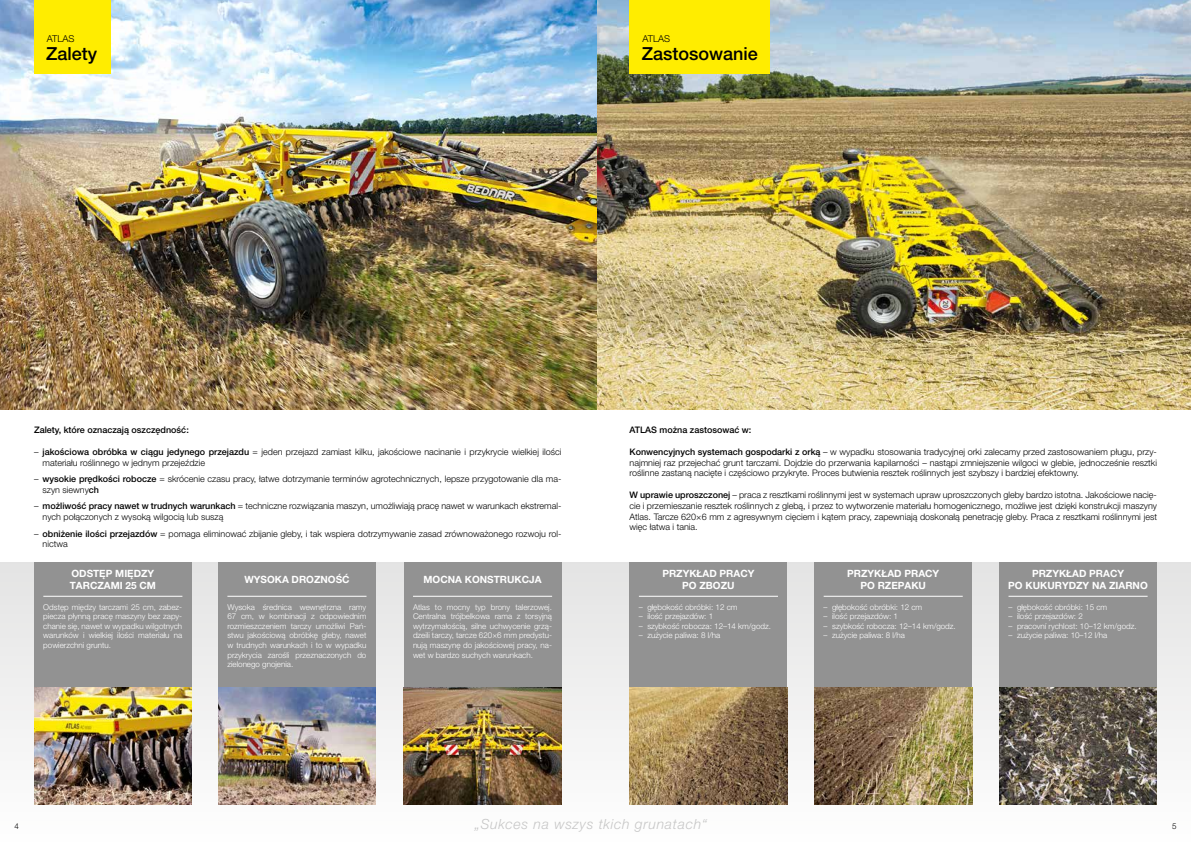
<style>
.page{position:relative;width:1191px;height:842px;background:#fff}
.page>*{position:absolute;margin:0;border:0;box-sizing:border-box;transform-origin:0 0}
.t1{font:500 18px "Helvetica Neue LT Pro";color:#000}
.t2{font:italic 300 14px "Helvetica Neue LT Pro";letter-spacing:.05em;color:#c6c6c6}
.t3{font:700 10px/12px "Helvetica Neue LT Pro";color:#fff;text-align:center}
.t4{font:300 9.5px "Helvetica Neue LT Pro";color:#000}
.t5{font:300 9px/10.8px "Helvetica Neue LT Pro";color:#000}
.t6{font:500 9px "Helvetica Neue LT Pro";color:#000}
.t7{font:300 8px/9.6px "Helvetica Neue LT Pro";color:#fff;text-align:justify}
.t8{font:300 8px "Helvetica Neue LT Pro";color:#000}
.s1{font-weight:500}
</style>
<div class="page">
<img style="left:0;top:0;width:1191px;height:410px">
<div style="left:0;top:563px;width:1191px;height:279px;background:linear-gradient(to bottom,#e4e4e3,#fefefd)"></div>
<div style="left:629px;top:563px;width:158px;height:241px;background:#929292"></div>
<img style="left:629px;top:687px;width:158px;height:117px">
<div style="left:814px;top:563px;width:158px;height:241px;background:#929292"></div>
<img style="left:814px;top:687px;width:158px;height:117px">
<div style="left:999px;top:563px;width:158px;height:241px;background:#929292"></div>
<img style="left:999px;top:687px;width:158px;height:117px">
<div style="left:218px;top:563px;width:158px;height:241px;background:#929292"></div>
<img style="left:218px;top:687px;width:158px;height:117px">
<div style="left:404px;top:563px;width:157px;height:241px;background:#929292"></div>
<img style="left:404px;top:687px;width:157px;height:117px">
<div style="left:34px;top:563px;width:158px;height:241px;background:#929292"></div>
<img style="left:34px;top:687px;width:158px;height:117px">
<div style="left:629px;top:0;width:141px;height:74px;background:#ffed00"></div>
<div style="left:34px;top:0;width:77px;height:74px;background:#ffed00"></div>
<hr style="left:639px;top:596px;width:139px;height:1px;background:#fff">
<hr style="left:823px;top:596px;width:139px;height:1px;background:#fff">
<hr style="left:1008px;top:596px;width:139px;height:1px;background:#fff">
<hr style="left:43px;top:596px;width:139px;height:1px;background:#fff">
<hr style="left:227px;top:596px;width:139px;height:1px;background:#fff">
<hr style="left:413px;top:596px;width:139px;height:1px;background:#fff">
<p class="t4" style="left:47px;top:32px;width:29px">ATLAS</p>
<p class="t4" style="left:642px;top:32px;width:29px">ATLAS</p>
<h1 class="t1" style="left:642px;top:43px;width:118px">Zastosowanie</h1>
<h1 class="t1" style="left:46px;top:43px;width:53px">Zalety</h1>
<p class="t6" style="left:34px;top:424px;width:156px">Zalety, które oznaczają oszczędność:</p>
<p class="t5" style="left:43px;top:446px;width:520px;text-indent:-9px">– <span class="s1">jakościowa obróbka w ciągu jedynego przejazdu</span> = jeden przejazd zamiast kilku, jakościowe nacinanie i przykrycie wielkiej ilości materiału roślinnego w jednym przejeździe</p>
<p class="t5" style="left:43px;top:473px;width:520px;text-indent:-9px">– <span class="s1">wysokie prędkości robocze</span> = skrócenie czasu pracy, łatwe dotrzymanie terminów agrotechnicznych, lepsze przygotowanie dla ma&shy;szyn siewny<span class="s1">ch</span></p>
<p class="t5" style="left:43px;top:500px;width:520px;text-indent:-9px">– <span class="s1">możliwość pracy nawet w trudnych warunkach</span> = techniczne rozwiązania maszyn, umożliwiają pracę nawet w warunkach ekstremal&shy;nych połączonych z wysoką wilgocią lub suszą</p>
<p class="t5" style="left:43px;top:528px;width:520px;text-indent:-9px">– <span class="s1">obniżenie ilości przejazdów</span> = pomaga eliminować zbijanie gleby, i tak wspiera dotrzymywanie zasad zrównoważonego rozwoju rol&shy;nictwa</p>
<p class="t3" style="left:244px;top:573px;width:107px">WYSOKA DROZNOŚĆ</p>
<p class="t3" style="left:70px;top:567px;width:88px;text-align:left">ODSTĘP MIĘDZY<br>TARCZAMI 25 CM</p>
<p class="t3" style="left:423px;top:573px;width:119px">MOCNA KONSTRUKCJA</p>
<p class="t7" style="left:43px;top:602px;width:140px">Odstęp między tarczami 25 cm, zabez&shy;piecza płynną pracę maszyny bez zapy&shy;chanie się, nawet w wypadku wilgotnych warunków i wielkiej ilości materiału na powierzchni gruntu.</p>
<p class="t7" style="left:227px;top:602px;width:140px">Wysoka średnica wewnętrzna ramy 67 cm, w kombinacji z odpowiednim rozmieszczeniem tarczy umożliwi Pań&shy;stwu jakościową obróbkę gleby, nawet w trudnych warunkach i to w wypadku przykrycia zarośli przeznaczonych do zielonego gnojenia.</p>
<p class="t7" style="left:413px;top:602px;width:140px">Atlas to mocny typ brony talerzowej.<br>Centralna trójbelkowa rama z torsyjną wytrzymałością, silne uchwycenie grzą&shy;dzeili tarczy, tarcze 620×6 mm predystu&shy;nują maszynę do jakościowej pracy, na&shy;wet w bardzo suchych warunkach.</p>
<p class="t6" style="left:629px;top:424px;width:123px">ATLAS można zastosować w:</p>
<p class="t5" style="left:629px;top:446px;width:529px;text-align:justify"><span class="s1">Konwencyjnych systemach gospodarki z orką</span> – w wypadku stosowania tradycyjnej orki zalecamy przed zastosowaniem pługu, przy&shy;najmniej raz przejechać grunt tarczami. Dojdzie do przerwania kapilarności – nastąpi zmniejszenie wilgoci w glebie, jednocześnie resztki roślinne zastaną nacięte i częściowo przykryte. Proces butwienia resztek roślinnych jest szybszy i bardziej efektowny.</p>
<p class="t5" style="left:629px;top:489px;width:529px;text-align:justify"><span class="s1">W uprawie uproszczonej</span> – praca z resztkami roślinnymi jest w systemach upraw uproszczonych gleby bardzo istotna. Jakościowe nacię&shy;cie i przemieszanie resztek roślinnych z glebą, i przez to wytworzenie materiału homogenicznego, możliwe jest dzięki konstrukcji maszyny Atlas. Tarcze 620×6 mm z agresywnym cięciem i kątem pracy, zapewniają doskonałą penetrację gleby. Praca z resztkami roślinnymi jest więc łatwa i tania.</p>
<p class="t3" style="left:662px;top:567px;width:94px">PRZYKŁAD PRACY<br>PO ZBOZU</p>
<p class="t3" style="left:847px;top:567px;width:94px">PRZYKŁAD PRACY<br>PO RZEPAKU</p>
<p class="t3" style="left:1008px;top:567px;width:141px">PRZYKŁAD PRACY<br>PO KUKURYDZY NA ZIARNO</p>
<p class="t7" style="left:639px;top:602px;width:100px">– głębokość obróbki: 12 cm</p>
<p class="t7" style="left:639px;top:611px;width:76px">– ilość przejazdów: 1</p>
<p class="t7" style="left:639px;top:621px;width:134px">– szybkość robocza: 12–14 km/godz.</p>
<p class="t7" style="left:639px;top:630px;width:83px">– zużycie paliwa: 8 l/ha</p>
<p class="t7" style="left:823px;top:602px;width:100px">– głębokość obróbki: 12 cm</p>
<p class="t7" style="left:823px;top:611px;width:76px">– ilość przejazdów: 1</p>
<p class="t7" style="left:823px;top:621px;width:134px">– szybkość robocza: 12–14 km/godz.</p>
<p class="t7" style="left:823px;top:630px;width:83px">– zużycie paliwa: 8 l/ha</p>
<p class="t7" style="left:1008px;top:602px;width:100px">– głębokość obróbki: 15 cm</p>
<p class="t7" style="left:1008px;top:611px;width:76px">– ilość przejazdów: 2</p>
<p class="t7" style="left:1008px;top:621px;width:130px">– pracovní rychlost: 10–12 km/godz.</p>
<p class="t7" style="left:1008px;top:630px;width:100px">– zużycie paliwa: 10–12 l/ha</p>
<h2 class="t2" style="left:475px;top:815px;width:234px">„Sukces na wszys tkich grunatach“</h2>
<p class="t8" style="left:14px;top:821px;width:6px">4</p>
<p class="t8" style="left:1172px;top:821px;width:6px">5</p>
</div>
